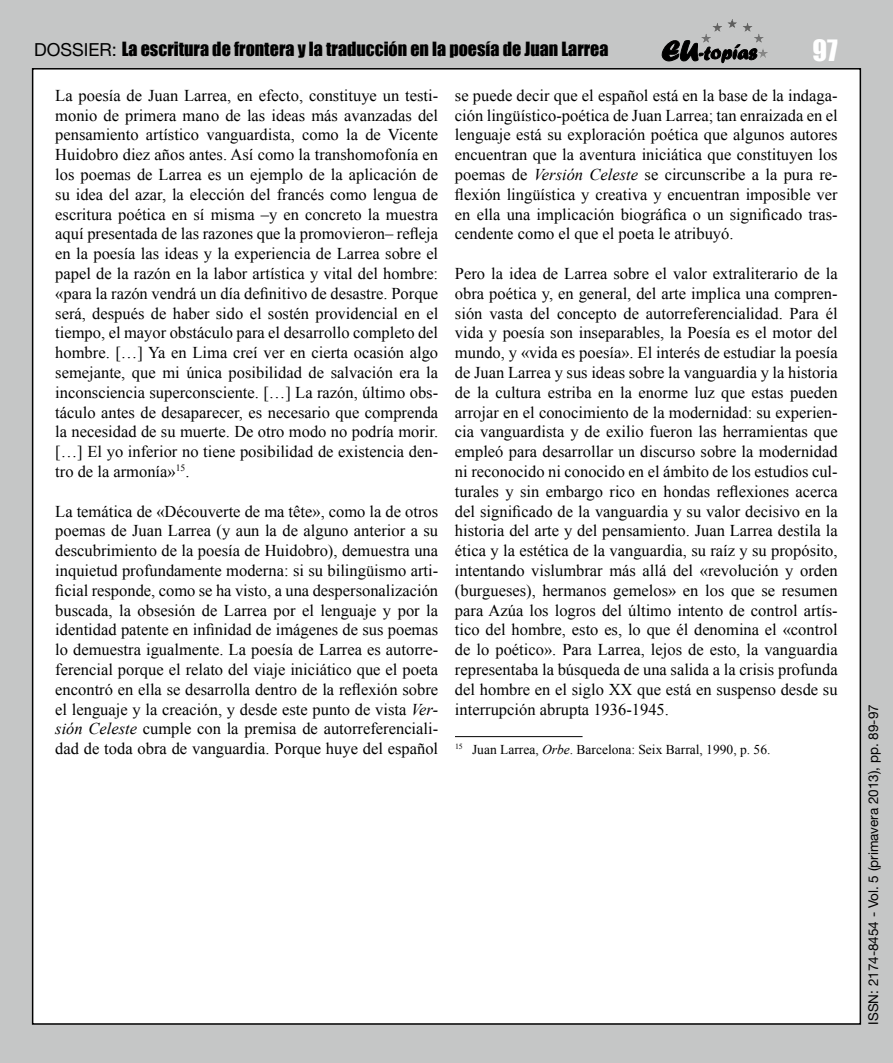
<style>
.page{position:relative;width:893px;height:1063px;background:#c5c6c6}
.page>*{position:absolute;margin:0;border:0;box-sizing:border-box;transform-origin:0 0}
.t1{font:27px "Impact";color:#fff}
.t2{font:18px "Impact";color:#000}
.t3{font:16.5px/19.8px "Times New Roman";color:#000;text-align:justify}
.t4{font:13.5px "Times New Roman";color:#000}
.t5{font:13.5px "Helvetica Neue";color:#000}
.s1{font-family:"Helvetica Neue"}
.s2{font-style:italic}
</style>
<div class="page">
<div style="left:33px;top:69px;width:827px;height:955px;background:#fff"></div>
<svg style="left:662px;top:40px;width:94px;height:23px"></svg>
<hr style="left:701px;top:19px;width:67px;height:1px;background:#575757">
<hr style="left:701px;top:20px;width:67px;height:1px;background:#585858">
<hr style="left:701px;top:21px;width:67px;height:1px;background:#595959">
<hr style="left:701px;top:22px;width:67px;height:1px;background:#5b5b5a">
<hr style="left:701px;top:23px;width:67px;height:1px;background:#5c5c5b">
<hr style="left:701px;top:24px;width:67px;height:1px;background:#5e5e5d">
<hr style="left:701px;top:25px;width:67px;height:1px;background:#5f5f5e">
<hr style="left:701px;top:26px;width:67px;height:1px;background:#616160">
<hr style="left:701px;top:27px;width:67px;height:1px;background:#626261">
<hr style="left:701px;top:28px;width:67px;height:1px;background:#646463">
<hr style="left:701px;top:29px;width:67px;height:1px;background:#656564">
<hr style="left:701px;top:30px;width:67px;height:1px;background:#666665">
<hr style="left:701px;top:31px;width:67px;height:1px;background:#686867">
<hr style="left:701px;top:32px;width:67px;height:1px;background:#696968">
<hr style="left:701px;top:33px;width:67px;height:1px;background:#6b6b6a">
<hr style="left:701px;top:34px;width:67px;height:1px;background:#6c6c6b">
<hr style="left:701px;top:35px;width:67px;height:1px;background:#6d6d6d">
<hr style="left:701px;top:36px;width:67px;height:1px;background:#6e6e6e">
<hr style="left:701px;top:37px;width:67px;height:1px;background:#707070">
<hr style="left:701px;top:38px;width:67px;height:1px;background:#717171">
<hr style="left:701px;top:39px;width:67px;height:1px;background:#737373">
<hr style="left:701px;top:40px;width:67px;height:1px;background:#747474">
<hr style="left:701px;top:41px;width:67px;height:1px;background:#757574">
<hr style="left:701px;top:42px;width:67px;height:1px;background:#777776">
<hr style="left:701px;top:43px;width:67px;height:1px;background:#787877">
<hr style="left:701px;top:44px;width:67px;height:1px;background:#7a7a79">
<hr style="left:701px;top:45px;width:67px;height:1px;background:#7b7b7a">
<hr style="left:701px;top:46px;width:67px;height:1px;background:#7c7d7c">
<hr style="left:701px;top:47px;width:67px;height:1px;background:#7d7e7d">
<hr style="left:701px;top:48px;width:67px;height:1px;background:#7f7f7f">
<hr style="left:701px;top:49px;width:67px;height:1px;background:#808080">
<hr style="left:701px;top:50px;width:67px;height:1px;background:#818181">
<hr style="left:701px;top:51px;width:67px;height:1px;background:#838383">
<hr style="left:701px;top:52px;width:67px;height:1px;background:#848484">
<hr style="left:701px;top:53px;width:67px;height:1px;background:#868685">
<hr style="left:701px;top:54px;width:67px;height:1px;background:#878786">
<hr style="left:701px;top:55px;width:67px;height:1px;background:#888988">
<hr style="left:701px;top:56px;width:67px;height:1px;background:#898989">
<hr style="left:701px;top:57px;width:67px;height:1px;background:#8b8b8b">
<hr style="left:455px;top:736px;width:128px;height:1px;background:#000">
<p class="t2" style="left:34px;top:35px;width:576px"><span class="s1">DOSSIER:</span> La escritura de frontera y la traducción en la poesía de Juan Larrea</p>
<h1 class="t1" style="left:812px;top:29px;width:27px">97</h1>
<p class="t3" style="left:55px;top:85px;width:384px">La poesía de Juan Larrea, en efecto, constituye un testi&shy;monio de primera mano de las ideas más avanzadas del pensamiento artístico vanguardista, como la de Vicente Huidobro diez años antes. Así como la transhomofonía en los poemas de Larrea es un ejemplo de la aplicación de su idea del azar, la elección del francés como lengua de escritura poética en sí misma –y en concreto la muestra aquí presentada de las razones que la promovieron– refleja en la poesía las ideas y la experiencia de Larrea sobre el papel de la razón en la labor artística y vital del hombre: «para la razón vendrá un día definitivo de desastre. Porque será, después de haber sido el sostén providencial en el tiempo, el mayor obstáculo para el desarrollo completo del hombre. […] Ya en Lima creí ver en cierta ocasión algo semejante, que mi única posibilidad de salvación era la inconsciencia superconsciente. […] La razón, último obs&shy;táculo antes de desaparecer, es necesario que comprenda la necesidad de su muerte. De otro modo no podría morir. […] El yo inferior no tiene posibilidad de existencia den&shy;tro de la armonía»<sup>15</sup>.</p>
<p class="t3" style="left:55px;top:501px;width:384px">La temática de «Découverte de ma tête», como la de otros poemas de Juan Larrea (y aun la de alguno anterior a su descubrimiento de la poesía de Huidobro), demuestra una inquietud profundamente moderna: si su bilingüismo arti&shy;ficial responde, como se ha visto, a una despersonalización buscada, la obsesión de Larrea por el lenguaje y por la identidad patente en infinidad de imágenes de sus poemas lo demuestra igualmente. La poesía de Larrea es autorre&shy;ferencial porque el relato del viaje iniciático que el poeta encontró en ella se desarrolla dentro de la reflexión sobre el lenguaje y la creación, y desde este punto de vista <span class="s2">Ver&shy;sión Celeste</span> cumple con la premisa de autorreferenciali&shy;dad de toda obra de vanguardia. Porque huye del español</p>
<p class="t3" style="left:455px;top:85px;width:384px">se puede decir que el español está en la base de la indaga&shy;ción lingüístico-poética de Juan Larrea; tan enraizada en el lenguaje está su exploración poética que algunos autores encuentran que la aventura iniciática que constituyen los poemas de <span class="s2">Versión Celeste</span> se circunscribe a la pura re&shy;flexión lingüística y creativa y encuentran imposible ver en ella una implicación biográfica o un significado tras&shy;cendente como el que el poeta le atribuyó.</p>
<p class="t3" style="left:455px;top:263px;width:384px">Pero la idea de Larrea sobre el valor extraliterario de la obra poética y, en general, del arte implica una compren&shy;sión vasta del concepto de autorreferencialidad. Para él vida y poesía son inseparables, la Poesía es el motor del mundo, y «vida es poesía». El interés de estudiar la poesía de Juan Larrea y sus ideas sobre la vanguardia y la historia de la cultura estriba en la enorme luz que estas pueden arrojar en el conocimiento de la modernidad: su experien&shy;cia vanguardista y de exilio fueron las herramientas que empleó para desarrollar un discurso sobre la modernidad ni reconocido ni conocido en el ámbito de los estudios cul&shy;turales y sin embargo rico en hondas reflexiones acerca del significado de la vanguardia y su valor decisivo en la historia del arte y del pensamiento. Juan Larrea destila la ética y la estética de la vanguardia, su raíz y su propósito, intentando vislumbrar más allá del «revolución y orden (burgueses), hermanos gemelos» en los que se resumen para Azúa los logros del último intento de control artís&shy;tico del hombre, esto es, lo que él denomina el «control de lo poético». Para Larrea, lejos de esto, la vanguardia representaba la búsqueda de una salida a la crisis profunda del hombre en el siglo XX que está en suspenso desde su interrupción abrupta 1936-1945.</p>
<p class="t4" style="left:455px;top:740px;width:317px"><sup>15</sup> Juan Larrea, <span class="s2">Orbe</span>. Barcelona: Seix Barral, 1990, p. 56.</p>
<p class="t5" style="left:865px;top:1025px;width:322px;rotate:-90deg">ISSN: 2174-8454 - Vol. 5 (primavera 2013), pp. 89-97</p>
</div>
